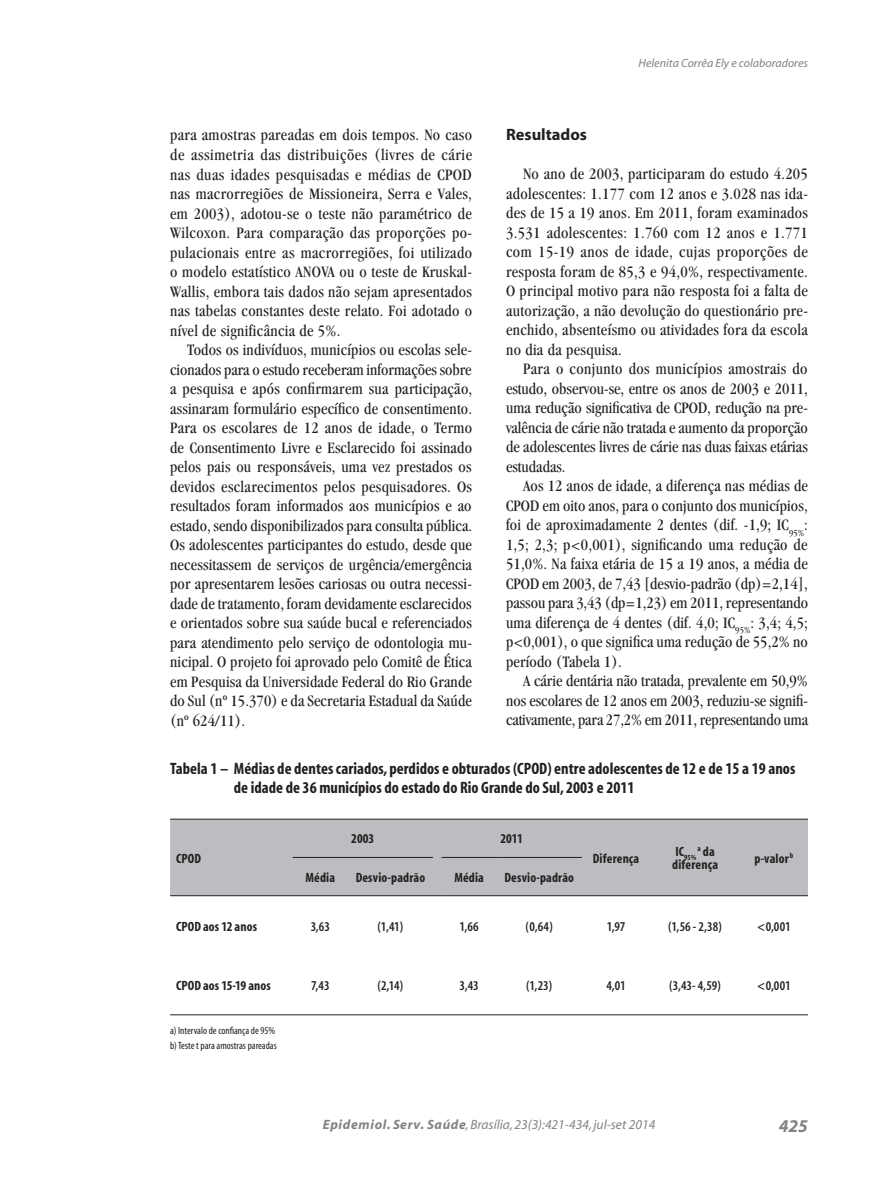
<style>
.page{position:relative;width:893px;height:1191px;background:#fff}
.page>*{position:absolute;margin:0;border:0;box-sizing:border-box;transform-origin:0 0}
.t1{font:italic 700 18px "Myriad";color:#808285}
.t2{font:condensed 16.5px/19.5px "Garamond";letter-spacing:.01em;color:#231f20;text-align:justify}
.t3{font:700 condensed 16.5px/19.5px "Myriad";color:#231f20}
.t4{font:700 16.5px "Myriad";color:#231f20}
.t5{font:700 condensed 13.5px/13.5px "Myriad";letter-spacing:.01em;color:#231f20;text-align:right}
.t6{font:600 condensed 13.5px "Myriad";letter-spacing:-.005em;color:#231f20}
.t7{font:italic 13.5px "Myriad";color:#808285}
.t8{font:italic 12px "Myriad";color:#808285}
.t9{font:condensed 10.5px/14.7px "Myriad";color:#231f20}
.t10{font:700 condensed 7.8px "Myriad";color:#231f20}
.s1{font-weight:700}
</style>
<div class="page">
<div style="left:170px;top:819px;width:638px;height:76px;background:#bcbdc0"></div>
<hr style="left:170px;top:895px;width:123px;height:1px;background:#231f20">
<hr style="left:293px;top:895px;width:55px;height:1px;background:#231f20">
<hr style="left:348px;top:895px;width:85px;height:1px;background:#231f20">
<hr style="left:441px;top:895px;width:56px;height:1px;background:#231f20">
<hr style="left:497px;top:895px;width:85px;height:1px;background:#231f20">
<hr style="left:582px;top:895px;width:68px;height:1px;background:#231f20">
<hr style="left:650px;top:895px;width:90px;height:1px;background:#231f20">
<hr style="left:740px;top:895px;width:68px;height:1px;background:#231f20">
<hr style="left:170px;top:818px;width:123px;height:1px;background:#231f20">
<hr style="left:293px;top:818px;width:55px;height:1px;background:#231f20">
<hr style="left:348px;top:818px;width:85px;height:1px;background:#231f20">
<hr style="left:441px;top:818px;width:56px;height:1px;background:#231f20">
<hr style="left:497px;top:818px;width:85px;height:1px;background:#231f20">
<hr style="left:582px;top:818px;width:68px;height:1px;background:#231f20">
<hr style="left:650px;top:818px;width:90px;height:1px;background:#231f20">
<hr style="left:740px;top:818px;width:68px;height:1px;background:#231f20">
<hr style="left:293px;top:857px;width:55px;height:1px;background:#231f20">
<hr style="left:348px;top:857px;width:85px;height:1px;background:#231f20">
<hr style="left:441px;top:857px;width:56px;height:1px;background:#231f20">
<hr style="left:497px;top:857px;width:85px;height:1px;background:#231f20">
<hr style="left:170px;top:1014px;width:123px;height:1px;background:#231f20">
<hr style="left:293px;top:1014px;width:55px;height:1px;background:#231f20">
<hr style="left:348px;top:1014px;width:85px;height:1px;background:#231f20">
<hr style="left:441px;top:1014px;width:56px;height:1px;background:#231f20">
<hr style="left:497px;top:1014px;width:85px;height:1px;background:#231f20">
<hr style="left:582px;top:1014px;width:68px;height:1px;background:#231f20">
<hr style="left:650px;top:1014px;width:90px;height:1px;background:#231f20">
<hr style="left:740px;top:1014px;width:68px;height:1px;background:#231f20">
<p class="t8" style="left:639px;top:57px;width:171px">Helenita Corrêa Ely e colaboradores</p>
<p class="t4" style="left:506px;top:126px;width:83px">Resultados</p>
<p class="t2" style="left:506px;top:164px;width:303px;text-indent:17px">No ano de 2003, participaram do estudo 4.205 adolescentes: 1.177 com 12 anos e 3.028 nas ida&shy;des de 15 a 19 anos. Em 2011, foram examinados 3.531 adolescentes: 1.760 com 12 anos e 1.771 com 15-19 anos de idade, cujas proporções de resposta foram de 85,3 e 94,0%, respectivamente.<br>O principal motivo para não resposta foi a falta de autorização, a não devolução do questionário pre&shy;enchido, absenteísmo ou atividades fora da escola no dia da pesquisa.</p>
<p class="t2" style="left:506px;top:359px;width:303px;text-indent:17px">Para o conjunto dos municípios amostrais do estudo, observou-se, entre os anos de 2003 e 2011, uma redução significativa de CPOD, redução na pre&shy;valência de cárie não tratada e aumento da proporção de adolescentes livres de cárie nas duas faixas etárias estudadas.</p>
<p class="t2" style="left:506px;top:476px;width:304px;text-indent:17px">Aos 12 anos de idade, a diferença nas médias de CPOD em oito anos, para o conjunto dos municípios, foi de aproximadamente 2 dentes (dif. -1,9; IC<sub>95%</sub>:<br>1,5; 2,3; p&lt;0,001), significando uma redução de 51,0%. Na faixa etária de 15 a 19 anos, a média de CPOD em 2003, de 7,43 [desvio-padrão (dp)=2,14], passou para 3,43 (dp=1,23) em 2011, representando uma diferença de 4 dentes (dif. 4,0; IC<sub>95%</sub>: 3,4; 4,5; p&lt;0,001), o que significa uma redução de 55,2% no período (Tabela 1).</p>
<p class="t2" style="left:506px;top:671px;width:304px;text-indent:17px">A cárie dentária não tratada, prevalente em 50,9% nos escolares de 12 anos em 2003, reduziu-se signifi&shy;cativamente, para 27,2% em 2011, representando uma</p>
<p class="t3" style="left:234px;top:759px;width:563px;text-indent:-64px">Tabela 1 – Médias de dentes cariados, perdidos e obturados (CPOD) entre adolescentes de 12 e de 15 a 19 anos de idade de 36 municípios do estado do Rio Grande do Sul, 2003 e 2011</p>
<p class="t2" style="left:170px;top:125px;width:304px">para amostras pareadas em dois tempos. No caso de assimetria das distribuições (livres de cárie nas duas idades pesquisadas e médias de CPOD nas macrorregiões de Missioneira, Serra e Vales, em 2003), adotou-se o teste não paramétrico de Wilcoxon. Para comparação das proporções po&shy;pulacionais entre as macrorregiões, foi utilizado o modelo estatístico ANOVA ou o teste de Kruskal-Wallis, embora tais dados não sejam apresentados nas tabelas constantes deste relato. Foi adotado o nível de significância de 5%.</p>
<p class="t2" style="left:170px;top:340px;width:304px;text-indent:17px">Todos os indivíduos, municípios ou escolas sele&shy;cionados para o estudo receberam informações sobre a pesquisa e após confirmarem sua participação, assinaram formulário específico de consentimento.<br>Para os escolares de 12 anos de idade, o Termo de Consentimento Livre e Esclarecido foi assinado pelos pais ou responsáveis, uma vez prestados os devidos esclarecimentos pelos pesquisadores. Os resultados foram informados aos municípios e ao estado, sendo disponibilizados para consulta pública.<br>Os adolescentes participantes do estudo, desde que necessitassem de serviços de urgência/emergência por apresentarem lesões cariosas ou outra necessi&shy;dade de tratamento, foram devidamente esclarecidos e orientados sobre sua saúde bucal e referenciados para atendimento pelo serviço de odontologia mu&shy;nicipal. O projeto foi aprovado pelo Comitê de Ética em Pesquisa da Universidade Federal do Rio Grande do Sul (nº 15.370) e da Secretaria Estadual da Saúde (nº 624/11).</p>
<p class="t5" style="left:176px;top:851px;width:26px">CPOD</p>
<p class="t5" style="left:351px;top:832px;width:25px">2003</p>
<p class="t5" style="left:501px;top:832px;width:24px">2011</p>
<p class="t5" style="left:305px;top:871px;width:31px">Média</p>
<p class="t5" style="left:356px;top:871px;width:71px">Desvio-padrão</p>
<p class="t5" style="left:454px;top:871px;width:31px">Média</p>
<p class="t5" style="left:504px;top:871px;width:71px">Desvio-padrão</p>
<p class="t5" style="left:672px;top:845px;width:47px"><sup>a</sup> da diferença</p>
<p class="t5" style="left:754px;top:851px;width:40px">p-valor <sup>b</sup></p>
<p class="t5" style="left:593px;top:851px;width:48px">Diferença</p>
<p class="t10" style="left:675px;top:853px;width:22px"><sup>IC</sup>95%</p>
<p class="t5" style="left:176px;top:920px;width:82px">CPOD aos 12 anos</p>
<p class="t6" style="left:311px;top:919px;width:21px">3,63</p>
<p class="t6" style="left:378px;top:919px;width:27px">(1,41)</p>
<p class="t6" style="left:459px;top:919px;width:21px">1,66</p>
<p class="t6" style="left:526px;top:919px;width:29px">(0,64)</p>
<p class="t6" style="left:607px;top:919px;width:20px">1,97</p>
<p class="t6" style="left:668px;top:919px;width:55px">(1,56 - 2,38)</p>
<p class="t6" style="left:757px;top:919px;width:35px">&lt;0,001</p>
<p class="t5" style="left:176px;top:979px;width:96px">CPOD aos 15-19 anos</p>
<p class="t6" style="left:311px;top:979px;width:20px">7,43</p>
<p class="t6" style="left:378px;top:979px;width:27px">(2,14)</p>
<p class="t6" style="left:459px;top:979px;width:21px">3,43</p>
<p class="t6" style="left:526px;top:979px;width:28px">(1,23)</p>
<p class="t6" style="left:606px;top:979px;width:21px">4,01</p>
<p class="t6" style="left:669px;top:979px;width:53px">(3,43- 4,59)</p>
<p class="t6" style="left:757px;top:979px;width:35px">&lt;0,001</p>
<p class="t9" style="left:170px;top:1024px;width:108px">a) Intervalo de confiança de 95% b) Teste t para amostras pareadas</p>
<p class="t7" style="left:323px;top:1117px;width:334px"><span class="s1">Epidemiol. Serv. Saúde</span>, Brasília, 23(3):421-434, jul-set 2014</p>
<p class="t1" style="left:779px;top:1116px;width:31px">425</p>
</div>
